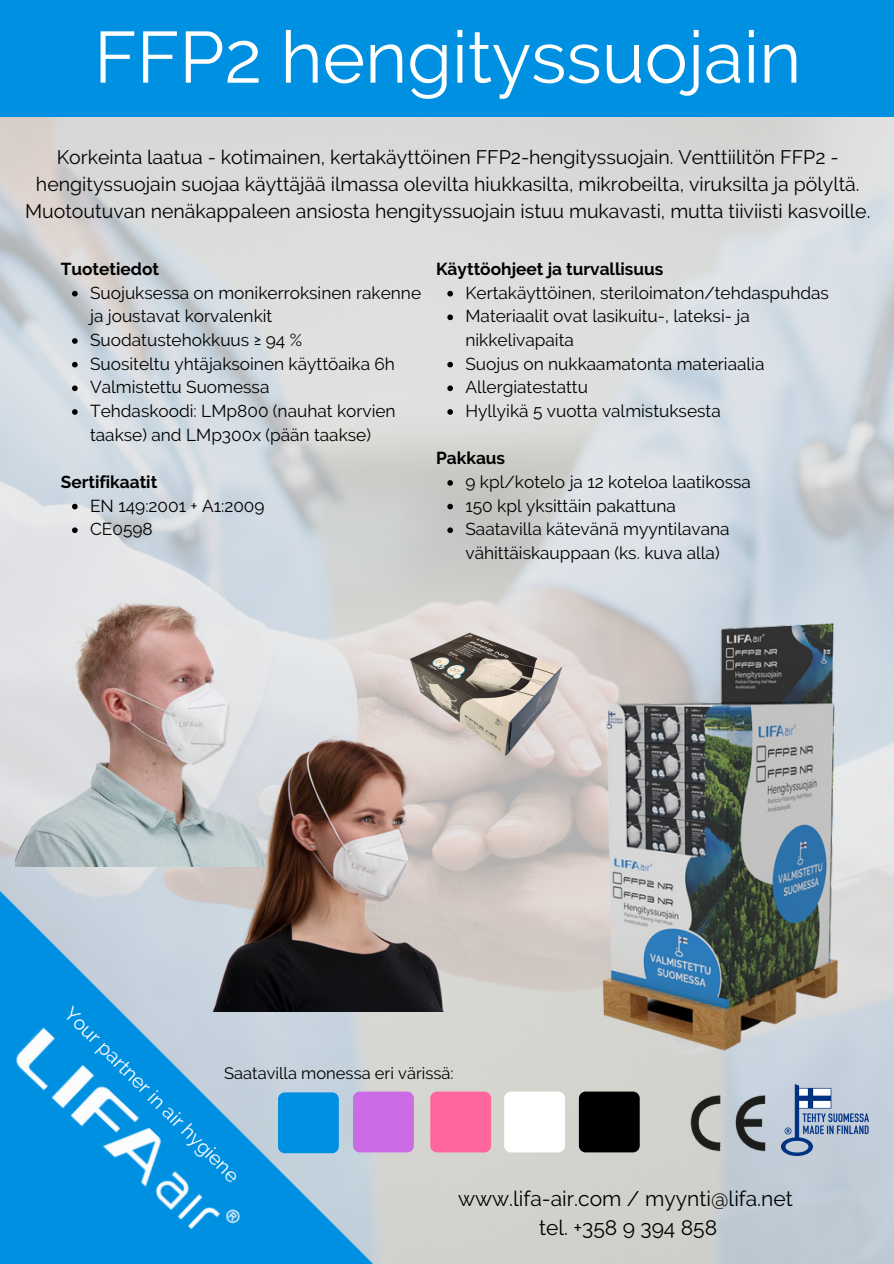
<style>
.page{position:relative;width:894px;height:1264px;background:#fff}
.page>*{position:absolute;margin:0;border:0;box-sizing:border-box;transform-origin:0 0}
.t1{font:72.3px "Raleway";color:#fff}
.t2{font:21px "Raleway";color:#000}
.t3{font:19.5px/27px "Raleway";color:#000;text-align:center}
.t4{font:19.5px "Raleway";color:#fff}
.t5{font:17.25px/23.7px "Raleway";color:#000}
.t6{font:700 17.25px "Raleway";color:#000}
.t7{font:16.5px "Raleway";color:#000}
</style>
<div class="page">
<img style="left:0;top:116px;width:893px;height:1147px">
<img style="left:16px;top:584px;width:271px;height:282px">
<svg style="left:0;top:891px;width:374px;height:372px;background:#7cb9dd"></svg>
<img style="left:10px;top:1026px;width:234px;height:226px">
<img style="left:683px;top:1092px;width:93px;height:63px">
<img style="left:781px;top:1084px;width:86px;height:71px">
<img style="left:403px;top:621px;width:158px;height:139px">
<div style="left:0;top:0;width:893px;height:116px;background:#0090e1"></div>
<div style="left:353px;top:1091px;width:61px;height:61px;background:#cb6ce6;border-radius:7px"></div>
<div style="left:430px;top:1091px;width:61px;height:61px;background:#ff669d;border-radius:7px"></div>
<div style="left:278px;top:1092px;width:61px;height:61px;background:#0090e1;border-radius:7px"></div>
<div style="left:504px;top:1091px;width:61px;height:61px;background:#fff;border-radius:7px"></div>
<div style="left:578px;top:1091px;width:61px;height:61px;background:#000;border-radius:7px"></div>
<img style="left:198px;top:701px;width:290px;height:310px">
<img style="left:561px;top:599px;width:322px;height:464px">
<svg style="left:72px;top:291px;width:6px;height:5px"></svg>
<svg style="left:72px;top:338px;width:6px;height:6px"></svg>
<svg style="left:72px;top:362px;width:6px;height:5px"></svg>
<svg style="left:72px;top:385px;width:6px;height:6px"></svg>
<svg style="left:72px;top:409px;width:6px;height:6px"></svg>
<svg style="left:72px;top:504px;width:6px;height:5px"></svg>
<svg style="left:72px;top:527px;width:6px;height:6px"></svg>
<svg style="left:447px;top:291px;width:6px;height:5px"></svg>
<svg style="left:447px;top:314px;width:6px;height:6px"></svg>
<svg style="left:447px;top:362px;width:6px;height:5px"></svg>
<svg style="left:447px;top:385px;width:6px;height:6px"></svg>
<svg style="left:447px;top:409px;width:6px;height:6px"></svg>
<svg style="left:447px;top:480px;width:6px;height:6px"></svg>
<svg style="left:447px;top:504px;width:6px;height:5px"></svg>
<svg style="left:447px;top:527px;width:6px;height:6px"></svg>
<p class="t1" style="left:94px;top:15px;width:708px">FFP2 hengityssuojain</p>
<p class="t3" style="left:25px;top:143px;width:846px">Korkeinta laatua - kotimainen, kertakäyttöinen FFP2-hengityssuojain. Venttiilitön FFP2 - hengityssuojain suojaa käyttäjää ilmassa olevilta hiukkasilta, mikrobeilta, viruksilta ja pölyltä.<br>Muotoutuvan nenäkappaleen ansiosta hengityssuojain istuu mukavasti, mutta tiiviisti kasvoille.</p>
<p class="t6" style="left:61px;top:259px;width:100px">Tuotetiedot</p>
<p class="t6" style="left:436px;top:259px;width:229px">Käyttöohjeet ja turvallisuus</p>
<p class="t5" style="left:90px;top:281px;width:332px">Suojuksessa on monikerroksinen rakenne ja joustavat korvalenkit</p>
<p class="t5" style="left:90px;top:328px;width:213px">Suodatustehokkuus ≥ 94 %</p>
<p class="t5" style="left:90px;top:352px;width:306px">Suositeltu yhtäjaksoinen käyttöaika 6h</p>
<p class="t5" style="left:90px;top:375px;width:181px">Valmistettu Suomessa</p>
<p class="t5" style="left:90px;top:399px;width:307px">Tehdaskoodi: LMp800 (nauhat korvien taakse) and LMp300x (pään taakse)</p>
<p class="t5" style="left:465px;top:281px;width:365px">Kertakäyttöinen, steriloimaton/tehdaspuhdas</p>
<p class="t5" style="left:465px;top:304px;width:286px">Materiaalit ovat lasikuitu-, lateksi- ja nikkelivapaita</p>
<p class="t5" style="left:465px;top:352px;width:300px">Suojus on nukkaamatonta materiaalia</p>
<p class="t5" style="left:465px;top:375px;width:124px">Allergiatestattu</p>
<p class="t5" style="left:465px;top:399px;width:257px">Hyllyikä 5 vuotta valmistuksesta</p>
<p class="t6" style="left:436px;top:448px;width:71px">Pakkaus</p>
<p class="t6" style="left:61px;top:472px;width:98px">Sertifikaatit</p>
<p class="t5" style="left:90px;top:493px;width:176px">EN 149:2001 + A1:2009</p>
<p class="t5" style="left:90px;top:517px;width:64px">CE0598</p>
<p class="t5" style="left:465px;top:470px;width:287px">9 kpl/kotelo ja 12 koteloa laatikossa</p>
<p class="t5" style="left:465px;top:493px;width:212px">150 kpl yksittäin pakattuna</p>
<p class="t5" style="left:465px;top:517px;width:265px">Saatavilla kätevänä myyntilavana vähittäiskauppaan (ks. kuva alla)</p>
<p class="t4" style="left:76px;top:1002px;width:240px;rotate:45deg">Your partner in air hygiene</p>
<p class="t7" style="left:224px;top:1063px;width:231px">Saatavilla monessa eri värissä:</p>
<p class="t2" style="left:458px;top:1185px;width:336px">www.lifa-air.com / myynti@lifa.net</p>
<p class="t2" style="left:539px;top:1214px;width:179px">tel. +358 9 394 858</p>
</div>
